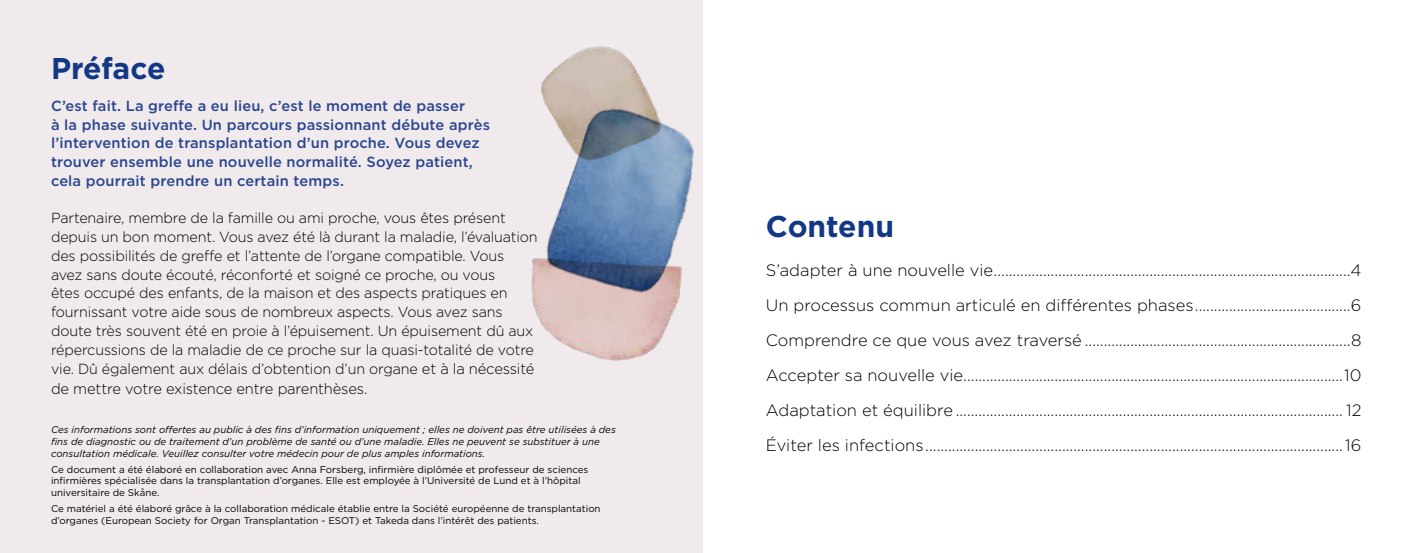
<style>
.page{position:relative;width:1404px;height:553px;background:#fff}
.page>*{position:absolute;margin:0;border:0;box-sizing:border-box;transform-origin:0 0}
.t1{font:700 30px "Gotham";color:#123885}
.t2{font:300 16.5px/35px "Gotham";color:#000;text-align:justify}
.t3{font:300 15px "Gotham";letter-spacing:-.01em;color:#000}
.t4{font:300 14.7px/18.9px "Gotham";letter-spacing:-.01em;color:#000}
.t5{font:500 14.7px/18.8px "Gotham";letter-spacing:.01em;color:#29458e}
.t6{font:9.75px/11.7px "Gotham";color:#000}
.t7{font:italic 9.75px/11.7px "Gotham";color:#000}
.s1{font-size:15px}
</style>
<div class="page">
<div style="left:0;top:0;width:702px;height:553px;background:#f0eaec"></div>
<img style="left:534px;top:307px;width:142px;height:54px">
<img style="left:531px;top:91px;width:172px;height:216px">
<img style="left:531px;top:46px;width:150px;height:141px">
<h1 class="t1" style="left:51px;top:49px;width:116px">Préface</h1>
<p class="t5" style="left:51px;top:96px;width:440px">C’est fait. La greffe a eu lieu, c’est le moment de passer<br>à la phase suivante. Un parcours passionnant débute après l’intervention de transplantation d’un proche. Vous devez trouver ensemble une nouvelle normalité. Soyez patient, cela pourrait prendre un certain temps.</p>
<p class="t4" style="left:51px;top:208px;width:488px">Partenaire, membre de la famille ou ami proche, vous êtes présent depuis un bon moment. Vous avez été là durant la maladie, l’évaluation des possibilités de greffe et l’attente de l’organe compatible. Vous avez sans doute écouté, réconforté et soigné ce proche, ou vous<br>êtes occupé des enfants, de la maison et des aspects pratiques en fournissant votre aide sous de nombreux aspects. Vous avez sans doute très souvent été en proie à l’épuisement. Un épuisement dû aux répercussions de la maladie de ce proche sur la quasi-totalité de votre vie. Dû également aux délais d’obtention d’un organe <span class="s1">et à la nécessité</span></p>
<p class="t3" style="left:51px;top:379px;width:318px">de mettre votre existence entre parenthèses.</p>
<p class="t7" style="left:51px;top:423px;width:566px">Ces informations sont offertes au public à des fins d’information uniquement ; elles ne doivent pas être utilisées à des fins de diagnostic ou de traitement d’un problème de santé ou d’une maladie. Elles ne peuvent se substituer à une consultation médicale. Veuillez consulter votre médecin pour de plus amples informations.</p>
<p class="t6" style="left:51px;top:463px;width:539px">Ce document a été élaboré en collaboration avec Anna Forsberg, infirmière diplômée et professeur de sciences infirmières spécialisée dans la transplantation d’organes. Elle est employée à l’Université de Lund et à l’hôpital universitaire de Skåne.</p>
<p class="t6" style="left:51px;top:502px;width:551px">Ce matériel a été élaboré grâce à la collaboration médicale établie entre la Société européenne de transplantation d’organes (European Society for Organ Transplantation - ESOT) et Takeda dans l’intérêt des patients.</p>
<h1 class="t1" style="left:765px;top:206px;width:130px">Contenu</h1>
<p class="t2" style="left:765px;top:252px;width:597px">S’adapter à une nouvelle vie..............................................................................................4<br>Un processus commun articulé en différentes phases.........................................6<br>Comprendre ce que vous avez traversé ......................................................................8<br>Accepter sa nouvelle vie....................................................................................................10<br>Adaptation et équilibre ...................................................................................................... 12<br>Éviter les infections..............................................................................................................16</p>
</div>
